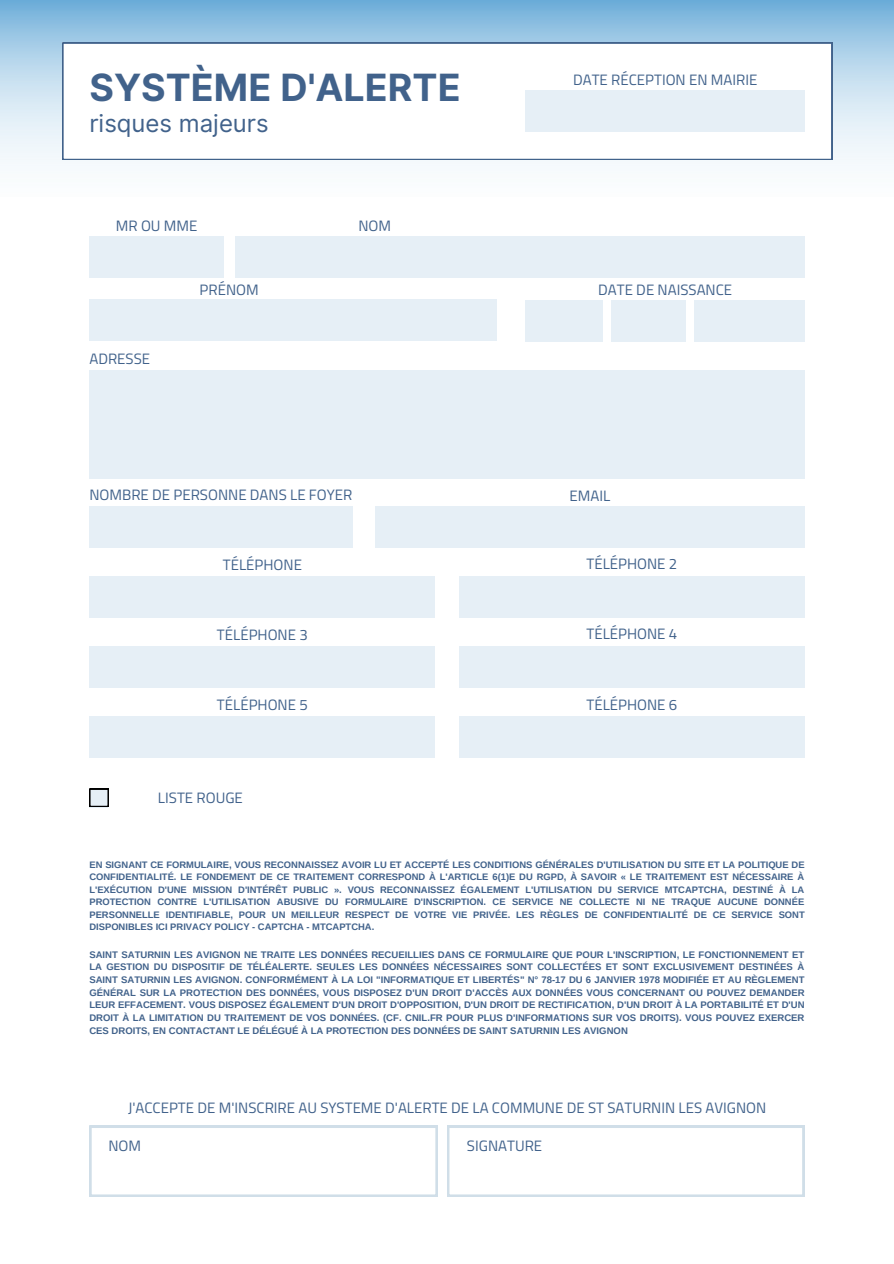
<style>
.page{position:relative;width:894px;height:1264px;background:#fff}
.page>*{position:absolute;margin:0;border:0;box-sizing:border-box;transform-origin:0 0}
.t1{font:700 37.5px "Inter";color:#41628b}
.t2{font:24px "Inter";color:#41628b}
.t3{font:15px "Titillium Web";color:#41628b}
.t4{font:700 9.6px/12.8px "Arimo";color:#41628b;text-align:justify}
.t5{font:700 9.45px/12.6px "Arimo";color:#41628b;text-align:justify}
</style>
<div class="page">
<img style="left:0;top:0;width:893px;height:162px">
<svg style="left:62px;top:43px;width:769px;height:117px"></svg>
<div style="left:89px;top:236px;width:134px;height:42px;background:#e6eff6"></div>
<div style="left:89px;top:299px;width:408px;height:42px;background:#e6eff6"></div>
<div style="left:235px;top:236px;width:569px;height:42px;background:#e6eff6"></div>
<svg style="left:89px;top:1125px;width:348px;height:71px"></svg>
<svg style="left:447px;top:1125px;width:357px;height:71px"></svg>
<div style="left:89px;top:506px;width:263px;height:41px;background:#e6eff6"></div>
<div style="left:375px;top:506px;width:429px;height:41px;background:#e6eff6"></div>
<div style="left:89px;top:370px;width:715px;height:108px;background:#e6eff6"></div>
<div style="left:694px;top:300px;width:110px;height:42px;background:#e6eff6"></div>
<div style="left:611px;top:300px;width:74px;height:42px;background:#e6eff6"></div>
<div style="left:525px;top:300px;width:77px;height:42px;background:#e6eff6"></div>
<div style="left:525px;top:90px;width:279px;height:41px;background:#e6eff6"></div>
<div style="left:459px;top:575px;width:345px;height:42px;background:#e6eff6"></div>
<div style="left:89px;top:575px;width:346px;height:42px;background:#e6eff6"></div>
<div style="left:458px;top:646px;width:346px;height:41px;background:#e6eff6"></div>
<div style="left:89px;top:646px;width:346px;height:41px;background:#e6eff6"></div>
<div style="left:458px;top:716px;width:346px;height:42px;background:#e6eff6"></div>
<div style="left:89px;top:716px;width:346px;height:42px;background:#e6eff6"></div>
<div style="left:89px;top:788px;width:19px;height:19px;background:#000"></div>
<svg style="left:89px;top:788px;width:20px;height:18px"></svg>
<p class="t1" style="left:89px;top:65px;width:372px">SYSTÈME D'ALERTE</p>
<p class="t2" style="left:89px;top:109px;width:181px">risques majeurs</p>
<p class="t3" style="left:116px;top:214px;width:83px">MR OU MME</p>
<p class="t3" style="left:89px;top:347px;width:62px">ADRESSE</p>
<p class="t3" style="left:199px;top:278px;width:61px">PRÉNOM</p>
<p class="t3" style="left:358px;top:214px;width:34px">NOM</p>
<p class="t3" style="left:573px;top:68px;width:186px">DATE RÉCEPTION EN MAIRIE</p>
<p class="t3" style="left:598px;top:278px;width:135px">DATE DE NAISSANCE</p>
<p class="t3" style="left:89px;top:483px;width:264px">NOMBRE DE PERSONNE DANS LE FOYER</p>
<p class="t3" style="left:569px;top:484px;width:42px">EMAIL</p>
<p class="t3" style="left:223px;top:552px;width:81px">TÉLÉPHONE</p>
<p class="t3" style="left:586px;top:552px;width:92px">TÉLÉPHONE 2</p>
<p class="t3" style="left:217px;top:623px;width:92px">TÉLÉPHONE 3</p>
<p class="t3" style="left:586px;top:622px;width:92px">TÉLÉPHONE 4</p>
<p class="t3" style="left:217px;top:693px;width:92px">TÉLÉPHONE 5</p>
<p class="t3" style="left:586px;top:692px;width:92px">TÉLÉPHONE 6</p>
<p class="t3" style="left:158px;top:786px;width:86px">LISTE ROUGE</p>
<p class="t5" style="left:89px;top:858px;width:716px">EN SIGNANT CE FORMULAIRE, VOUS RECONNAISSEZ AVOIR LU ET ACCEPTÉ LES CONDITIONS GÉNÉRALES D'UTILISATION DU SITE ET LA POLITIQUE DE CONFIDENTIALITÉ. LE FONDEMENT DE CE TRAITEMENT CORRESPOND À L'ARTICLE 6(1)E DU RGPD, À SAVOIR « LE TRAITEMENT EST NÉCESSAIRE À L'EXÉCUTION D'UNE MISSION D'INTÉRÊT PUBLIC ». VOUS RECONNAISSEZ ÉGALEMENT L'UTILISATION DU SERVICE MTCAPTCHA, DESTINÉ À LA PROTECTION CONTRE L'UTILISATION ABUSIVE DU FORMULAIRE D'INSCRIPTION. CE SERVICE NE COLLECTE NI NE TRAQUE AUCUNE DONNÉE PERSONNELLE IDENTIFIABLE, POUR UN MEILLEUR RESPECT DE VOTRE VIE PRIVÉE. LES RÈGLES DE CONFIDENTIALITÉ DE CE SERVICE SONT DISPONIBLES ICI PRIVACY POLICY - CAPTCHA - MTCAPTCHA.</p>
<p class="t4" style="left:89px;top:947px;width:716px">SAINT SATURNIN LES AVIGNON NE TRAITE LES DONNÉES RECUEILLIES DANS CE FORMULAIRE QUE POUR L'INSCRIPTION, LE FONCTIONNEMENT ET LA GESTION DU DISPOSITIF DE TÉLÉALERTE. SEULES LES DONNÉES NÉCESSAIRES SONT COLLECTÉES ET SONT EXCLUSIVEMENT DESTINÉES À SAINT SATURNIN LES AVIGNON. CONFORMÉMENT À LA LOI "INFORMATIQUE ET LIBERTÉS" N° 78-17 DU 6 JANVIER 1978 MODIFIÉE ET AU RÈGLEMENT GÉNÉRAL SUR LA PROTECTION DES DONNÉES, VOUS DISPOSEZ D'UN DROIT D'ACCÈS AUX DONNÉES VOUS CONCERNANT OU POUVEZ DEMANDER LEUR EFFACEMENT. VOUS DISPOSEZ ÉGALEMENT D'UN DROIT D'OPPOSITION, D'UN DROIT DE RECTIFICATION, D'UN DROIT À LA PORTABILITÉ ET D'UN DROIT À LA LIMITATION DU TRAITEMENT DE VOS DONNÉES. (CF. CNIL.FR POUR PLUS D'INFORMATIONS SUR VOS DROITS). VOUS POUVEZ EXERCER CES DROITS, EN CONTACTANT LE DÉLÉGUÉ À LA PROTECTION DES DONNÉES DE SAINT SATURNIN LES AVIGNON</p>
<p class="t3" style="left:128px;top:1095px;width:639px">J'ACCEPTE DE M'INSCRIRE AU SYSTEME D'ALERTE DE LA COMMUNE DE ST SATURNIN LES AVIGNON</p>
<p class="t3" style="left:108px;top:1134px;width:34px">NOM</p>
<p class="t3" style="left:467px;top:1134px;width:77px">SIGNATURE</p>
</div>
